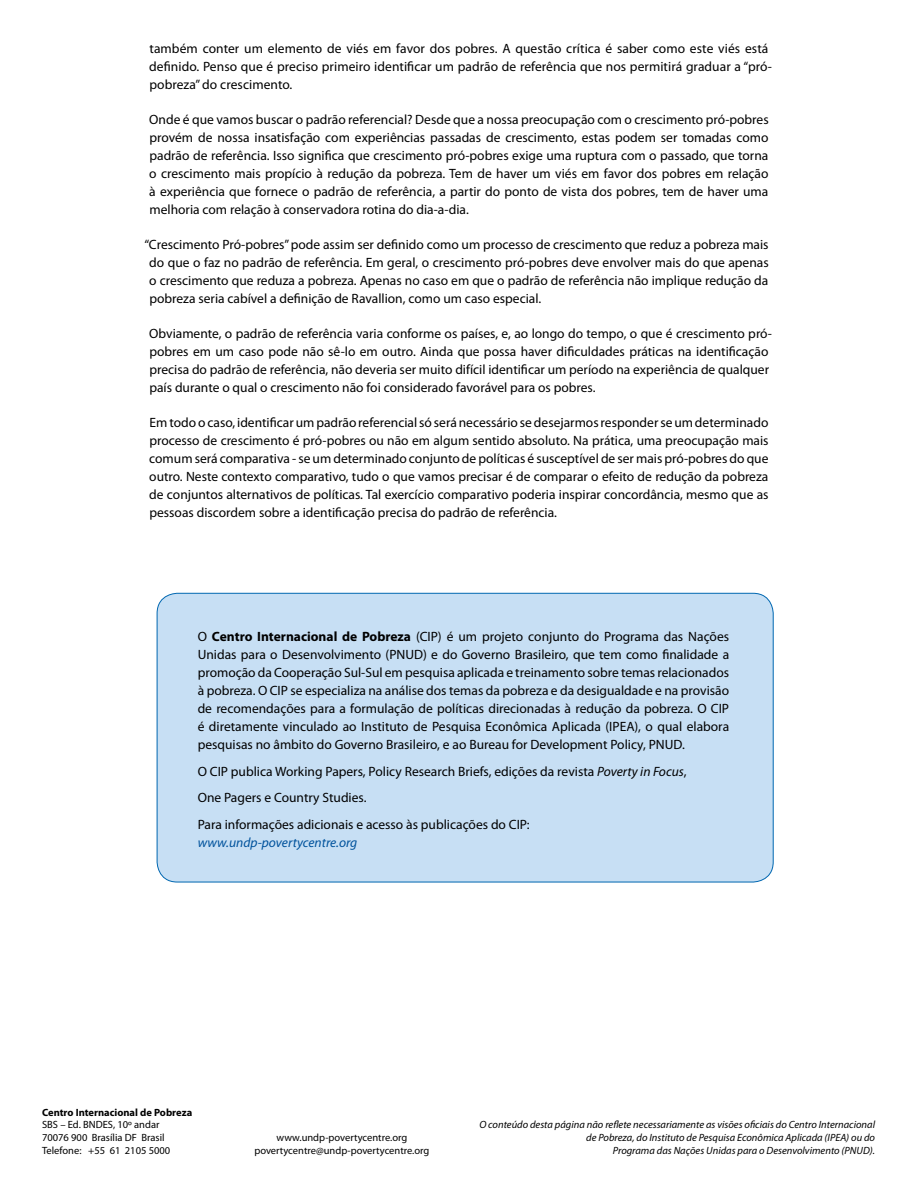
<style>
.page{position:relative;width:918px;height:1188px;background:#fff}
.page>*{position:absolute;margin:0;border:0;box-sizing:border-box;transform-origin:0 0}
.t1{font:13.5px/18px "Myriad Pro";color:#000;text-align:justify}
.t2{font:italic 13.5px "Myriad Pro";color:#00529c}
.t3{font:italic 10.5px/13px "Myriad Pro";color:#000;text-align:right}
.t4{font:10.5px/12.6px "Myriad Pro";color:#000}
.t5{font:700 10.5px "Myriad Pro";color:#000}
.s1{font-weight:700}
.s2{font-style:italic}
</style>
<div class="page">
<div style="left:157px;top:593px;width:616px;height:289px;background:#c7dff4;border-radius:20px"></div>
<p class="t1" style="left:149px;top:39px;width:624px;text-align:left">também conter um elemento de viés em favor dos pobres. A questão crítica é saber como este viés está definido. Penso que é preciso primeiro identificar um padrão de referência que nos permitirá graduar a “pró&shy;pobreza” do crescimento.</p>
<p class="t1" style="left:149px;top:110px;width:621px">Onde é que vamos buscar o padrão referencial? Desde que a nossa preocupação com o crescimento pró-pobres provém de nossa insatisfação com experiências passadas de crescimento, estas podem ser tomadas como padrão de referência. Isso significa que crescimento pró-pobres exige uma ruptura com o passado, que torna o crescimento mais propício à redução da pobreza. Tem de haver um viés em favor dos pobres em relação à experiência que fornece o padrão de referência, a partir do ponto de vista dos pobres, tem de haver uma melhoria com relação à conservadora rotina do dia-a-dia.</p>
<p class="t1" style="left:149px;top:235px;width:621px;text-indent:-5px">“Crescimento Pró-pobres” pode assim ser definido como um processo de crescimento que reduz a pobreza mais do que o faz no padrão de referência. Em geral, o crescimento pró-pobres deve envolver mais do que apenas o crescimento que reduza a pobreza. Apenas no caso em que o padrão de referência não implique redução da pobreza seria cabível a definição de Ravallion, como um caso especial.</p>
<p class="t1" style="left:149px;top:324px;width:624px;text-align:left">Obviamente, o padrão de referência varia conforme os países, e, ao longo do tempo, o que é crescimento pró&shy;pobres em um caso pode não sê-lo em outro. Ainda que possa haver dificuldades práticas na identificação precisa do padrão de referência, não deveria ser muito difícil identificar um período na experiência de qualquer país durante o qual o crescimento não foi considerado favorável para os pobres.</p>
<p class="t1" style="left:149px;top:413px;width:621px">Em todo o caso, identificar um padrão referencial só será necessário se desejarmos responder se um determinado processo de crescimento é pró-pobres ou não em algum sentido absoluto. Na prática, uma preocupação mais comum será comparativa - se um determinado conjunto de políticas é susceptível de ser mais pró-pobres do que outro. Neste contexto comparativo, tudo o que vamos precisar é de comparar o efeito de redução da pobreza de conjuntos alternativos de políticas. Tal exercício comparativo poderia inspirar concordância, mesmo que as pessoas discordem sobre a identificação precisa do padrão de referência.</p>
<p class="t1" style="left:198px;top:628px;width:533px">O <span class="s1">Centro Internacional de Pobreza</span> (CIP) é um projeto conjunto do Programa das Nações Unidas para o Desenvolvimento (PNUD) e do Governo Brasileiro, que tem como finalidade a promoção da Cooperação Sul-Sul em pesquisa aplicada e treinamento sobre temas relacionados à pobreza. O CIP se especializa na análise dos temas da pobreza e da desigualdade e na provisão de recomendações para a formulação de políticas direcionadas à redução da pobreza. O CIP é diretamente vinculado ao Instituto de Pesquisa Econômica Aplicada (IPEA), o qual elabora pesquisas no âmbito do Governo Brasileiro, e ao Bureau for Development Policy, PNUD.</p>
<p class="t1" style="left:198px;top:758px;width:490px;line-height:26.5px;text-align:left">O CIP publica Working Papers, Policy Research Briefs, edições da revista <span class="s2">Poverty in Focus</span>,<br>One Pagers e Country Studies.<br>Para informações adicionais e acesso às publicações do CIP:</p>
<p class="t2" style="left:198px;top:835px;width:161px">www.undp-povertycentre.org</p>
<p class="t5" style="left:42px;top:1106px;width:152px">Centro Internacional de Pobreza</p>
<p class="t4" style="left:42px;top:1119px;width:130px">SBS – Ed. BNDES, 10º andar<br>70076 900 Brasília DF Brasil<br>Telefone: +55 61 2105 5000</p>
<p class="t4" style="left:254px;top:1131px;width:177px;text-align:center">www.undp-povertycentre.org povertycentre@undp-povertycentre.org</p>
<p class="t3" style="left:479px;top:1118px;width:397px">O conteúdo desta página não reflete necessariamente as visões oficiais do Centro Internacional de Pobreza, do Instituto de Pesquisa Econômica Aplicada (IPEA) ou do<br>Programa das Nações Unidas para o Desenvolvimento (PNUD).</p>
</div>
